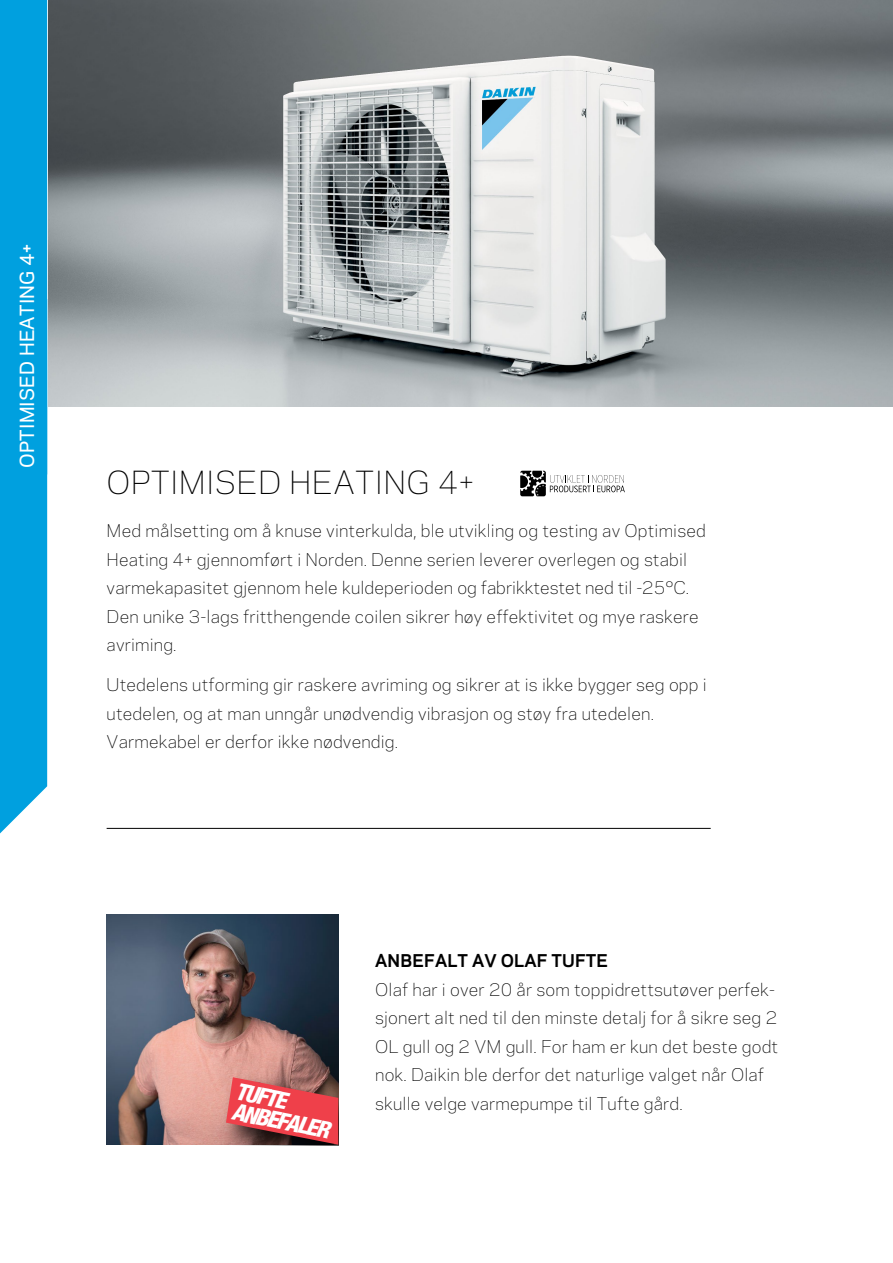
<style>
.page{position:relative;width:893px;height:1263px;background:#fff}
.page>*{position:absolute;margin:0;border:0;box-sizing:border-box;transform-origin:0 0}
.t1{font:300 29.85px "Galaxie Polaris";letter-spacing:.01em;color:#000}
.t2{font:italic 800 condensed 23.4px/20.4px "Helvetica Neue LT Pro";color:#fff}
.t3{font:500 18.3px "Galaxie Polaris";letter-spacing:.01em;color:#fff}
.t4{font:300 16.5px/28.3px "Galaxie Polaris";letter-spacing:.01em;color:#000}
.t5{font:700 16.5px "Galaxie Polaris";letter-spacing:.01em;color:#000}
</style>
<div class="page">
<img style="left:49px;top:0;width:844px;height:407px">
<div style="left:0;top:0;width:47px;height:833px;background:#00a0df"></div>
<svg style="left:520px;top:471px;width:105px;height:25px"></svg>
<img style="left:107px;top:914px;width:231px;height:231px">
<img style="left:214px;top:1065px;width:124px;height:81px">
<svg style="left:226px;top:1077px;width:112px;height:68px;background:#c6464a"></svg>
<hr style="left:107px;top:828px;width:604px;height:1px;background:#000">
<p class="t3" style="left:13px;top:468px;width:225px;rotate:-90deg">OPTIMISED HEATING 4+</p>
<h1 class="t1" style="left:107px;top:460px;width:368px">OPTIMISED HEATING 4+</h1>
<p class="t4" style="left:107px;top:516px;width:601px">Med målsetting om å knuse vinterkulda, ble utvikling og testing av Optimised Heating 4+ gjennomført i Norden. Denne serien leverer overlegen og stabil varmekapasitet gjennom hele kuldeperioden og fabrikktestet ned til -25°C.<br>Den unike 3-lags fritthengende coilen sikrer høy effektivitet og mye raskere avriming.</p>
<p class="t4" style="left:107px;top:670px;width:602px">Utedelens utforming gir raskere avriming og sikrer at is ikke bygger seg opp i utedelen, og at man unngår unødvendig vibrasjon og støy fra utedelen.<br>Varmekabel er derfor ikke nødvendig.</p>
<h2 class="t2" style="left:238px;top:1081px;width:101px;rotate:11deg">TUFTE<br>ANBEFALER</h2>
<p class="t5" style="left:375px;top:949px;width:235px">ANBEFALT AV OLAF TUFTE</p>
<p class="t4" style="left:375px;top:974px;width:404px">Olaf har i over 20 år som toppidrettsutøver perfek&shy;sjonert alt ned til den minste detalj for å sikre seg 2<br>OL gull og 2 VM gull. For ham er kun det beste godt nok. Daikin ble derfor det naturlige valget når Olaf skulle velge varmepumpe til Tufte gård.</p>
</div>
